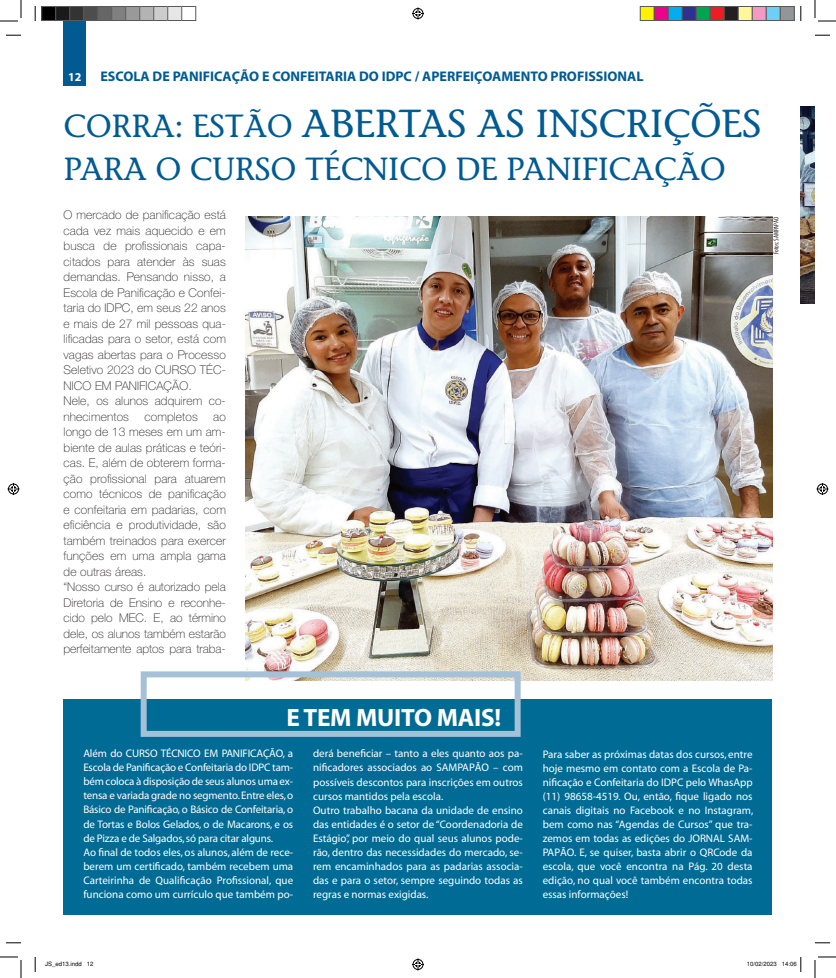
<style>
.page{position:relative;width:836px;height:978px;background:#fff}
.page>*{position:absolute;margin:0;border:0;box-sizing:border-box;transform-origin:0 0}
.t1{font:39px "Stone Informal";letter-spacing:-.01em;color:#015a92}
.t2{font:32px "Stone Informal";letter-spacing:-.01em;color:#015a92}
.t3{font:700 25.2px "Myriad";letter-spacing:-.01em;color:#fff}
.t4{font:700 14px "Myriad";color:#015a92}
.t5{font:100 12px/15.5px "Helvetica Neue";letter-spacing:.01em;color:#231f20}
.t6{font:700 12px "Myriad";color:#fff}
.t7{font:11px/14px "Myriad";color:#fff}
.t8{font:condensed 7px "Myriad";color:#231f20}
.t9{font:6px "Helvetica";color:#000}
.s1{font-size:32px}
</style>
<div class="page">
<img style="left:246px;top:217px;width:526px;height:463px">
<div style="left:64px;top:699px;width:708px;height:215px;background:#006b95"></div>
<div style="left:64px;top:21px;width:22px;height:65px;background:#015a92"></div>
<img style="left:801px;top:106px;width:14px;height:198px">
<div style="left:141px;top:671px;width:379px;height:65px;border:6px solid #a4c1d8"></div>
<svg style="left:6px;top:35px;width:15px;height:1px"></svg>
<svg style="left:815px;top:35px;width:15px;height:1px"></svg>
<svg style="left:6px;top:942px;width:15px;height:1px"></svg>
<svg style="left:815px;top:942px;width:15px;height:1px"></svg>
<svg style="left:35px;top:6px;width:1px;height:15px"></svg>
<svg style="left:35px;top:957px;width:1px;height:14px"></svg>
<svg style="left:800px;top:6px;width:1px;height:15px"></svg>
<svg style="left:0;top:0;width:22px;height:22px"></svg>
<svg style="left:0;top:956px;width:22px;height:21px"></svg>
<svg style="left:814px;top:0;width:22px;height:22px"></svg>
<svg style="left:814px;top:956px;width:22px;height:21px"></svg>
<svg style="left:412px;top:8px;width:12px;height:12px"></svg>
<svg style="left:412px;top:958px;width:12px;height:12px"></svg>
<svg style="left:8px;top:483px;width:12px;height:12px"></svg>
<svg style="left:816px;top:483px;width:12px;height:12px"></svg>
<div style="left:42px;top:6px;width:14px;height:14px;background:#000"></div>
<div style="left:41px;top:6px;width:15px;height:15px;border:1px solid #595959"></div>
<div style="left:56px;top:6px;width:14px;height:14px;background:#1a1a1a"></div>
<div style="left:55px;top:6px;width:15px;height:15px;border:1px solid #595959"></div>
<div style="left:70px;top:6px;width:14px;height:14px;background:#333"></div>
<div style="left:69px;top:6px;width:15px;height:15px;border:1px solid #595959"></div>
<div style="left:84px;top:6px;width:14px;height:14px;background:#4d4d4d"></div>
<div style="left:83px;top:6px;width:15px;height:15px;border:1px solid #595959"></div>
<div style="left:98px;top:6px;width:14px;height:14px;background:#666"></div>
<div style="left:97px;top:6px;width:15px;height:15px;border:1px solid #595959"></div>
<div style="left:112px;top:6px;width:14px;height:14px;background:#808080"></div>
<div style="left:111px;top:6px;width:15px;height:15px;border:1px solid #595959"></div>
<div style="left:126px;top:6px;width:14px;height:14px;background:#999"></div>
<div style="left:125px;top:6px;width:15px;height:15px;border:1px solid #595959"></div>
<div style="left:140px;top:6px;width:14px;height:14px;background:#b3b3b3"></div>
<div style="left:139px;top:6px;width:15px;height:15px;border:1px solid #595959"></div>
<div style="left:154px;top:6px;width:14px;height:14px;background:#ccc"></div>
<div style="left:153px;top:6px;width:15px;height:15px;border:1px solid #595959"></div>
<div style="left:168px;top:6px;width:14px;height:14px;background:#e6e6e6"></div>
<div style="left:167px;top:6px;width:15px;height:15px;border:1px solid #595959"></div>
<div style="left:181px;top:6px;width:15px;height:15px;border:1px solid #595959"></div>
<div style="left:640px;top:6px;width:14px;height:14px;background:#fff101"></div>
<div style="left:640px;top:6px;width:15px;height:15px;border:1px solid #595959"></div>
<div style="left:654px;top:6px;width:14px;height:14px;background:#ed028c"></div>
<div style="left:654px;top:6px;width:15px;height:15px;border:1px solid #595959"></div>
<div style="left:668px;top:6px;width:14px;height:14px;background:#00aeef"></div>
<div style="left:668px;top:6px;width:15px;height:15px;border:1px solid #595959"></div>
<div style="left:682px;top:6px;width:14px;height:14px;background:#2e3092"></div>
<div style="left:682px;top:6px;width:15px;height:15px;border:1px solid #595959"></div>
<div style="left:696px;top:6px;width:14px;height:14px;background:#00a54f"></div>
<div style="left:696px;top:6px;width:15px;height:15px;border:1px solid #595959"></div>
<div style="left:710px;top:6px;width:14px;height:14px;background:#ee1d23"></div>
<div style="left:710px;top:6px;width:15px;height:15px;border:1px solid #595959"></div>
<div style="left:724px;top:6px;width:14px;height:14px;background:#231f20"></div>
<div style="left:724px;top:6px;width:15px;height:15px;border:1px solid #595959"></div>
<div style="left:738px;top:6px;width:14px;height:14px;background:#fff79a"></div>
<div style="left:738px;top:6px;width:15px;height:15px;border:1px solid #595959"></div>
<div style="left:752px;top:6px;width:14px;height:14px;background:#f499c2"></div>
<div style="left:752px;top:6px;width:15px;height:15px;border:1px solid #595959"></div>
<div style="left:766px;top:6px;width:14px;height:14px;background:#6bcff6"></div>
<div style="left:766px;top:6px;width:15px;height:15px;border:1px solid #595959"></div>
<div style="left:780px;top:6px;width:14px;height:14px;background:#939598"></div>
<div style="left:780px;top:6px;width:15px;height:15px;border:1px solid #595959"></div>
<svg style="left:800px;top:957px;width:1px;height:14px"></svg>
<p class="t6" style="left:68px;top:70px;width:15px">12</p>
<p class="t4" style="left:100px;top:69px;width:544px">ESCOLA DE PANIFICAÇÃO E CONFEITARIA DO IDPC / APERFEIÇOAMENTO PROFISSIONAL</p>
<h2 class="t2" style="left:64px;top:106px;width:46px">CORRA</h2>
<h1 class="t1" style="left:175px;top:100px;width:588px"><span class="s1">: ESTÃO</span> ABERTAS AS INSCRIÇÕES</h1>
<h2 class="t2" style="left:64px;top:149px;width:664px">PARA O CURSO TÉCNICO DE PANIFICAÇÃO</h2>
<p class="t5" style="left:64px;top:207px;width:164px">O mercado de panificação está cada vez mais aquecido e em busca de profissionais capa&shy;citados para atender às suas demandas. Pensando nisso, a<br>Escola de Panificação e Confei&shy;taria do IDPC, em seus 22 anos e mais de 27 mil pessoas qua&shy;lificadas para o setor, está com vagas abertas para o Processo<br>Seletivo 2023 do CURSO TÉC-<br>NICO EM PANIFICAÇÃO.<br>Nele, os alunos adquirem co&shy;nhecimentos</p>
<p class="t5" style="left:144px;top:408px;width:55px">completos</p>
<p class="t5" style="left:64px;top:408px;width:164px;text-indent:150px">ao longo de 13 meses em um am&shy;biente de aulas práticas e teóri&shy;cas. E, além de obterem forma&shy;ção profissional para atuarem como técnicos de panificação e confeitaria em padarias, com eficiência e produtividade, são também treinados para exercer funções em uma ampla gama de outras áreas.<br>“Nosso curso é autorizado pela<br>Diretoria de Ensino e reconhe&shy;cido pelo MEC. E, ao término dele, os alunos também estarão perfeitamente aptos para traba-</p>
<p class="t8" style="left:773px;top:254px;width:39px;rotate:-90deg">Fotos: SAMPAPÃO</p>
<h3 class="t3" style="left:286px;top:704px;width:216px">E TEM MUITO MAIS!</h3>
<p class="t7" style="left:83px;top:747px;width:211px">Além do CURSO TÉCNICO EM PANI FICAÇÃO, a Escola de Panificação e Confeitaria do IDPC tam&shy;bém coloca à disposição de seus alunos uma ex&shy;tensa e variada grade no segmento. Entre eles, o Básico de Panificação, o Básico de Confeitaria, o de Tortas e Bolos Gelados, o de Macarons, e os de Pizza e de Salgados, só para citar alguns.<br>Ao final de todos eles, os alunos, além de rece&shy;berem um certificado, também recebem uma Carteirinha de Qualificação Profissional, que funciona como um currículo que também po-</p>
<p class="t7" style="left:313px;top:747px;width:211px">derá beneficiar – tanto a eles quanto aos pa&shy;nificadores associados ao SAMPAPÃO – com possíveis descontos para inscrições em outros cursos mantidos pela escola.<br>Outro trabalho bacana da unidade de ensino das entidades é o setor de “Coordenadoria de Estágio”, por meio do qual seus alunos pode&shy;rão, dentro das necessidades do mercado, se&shy;rem encaminhados para as padarias associa&shy;das e para o setor, sempre seguindo todas as regras e normas exigidas.</p>
<p class="t7" style="left:543px;top:747px;width:212px;text-align:justify">Para saber as próximas datas dos cursos, entre hoje mesmo em contato com a Escola de Pa&shy;nificação e Confeitaria do IDPC pelo WhasApp (11) 98658-4519. Ou, então, fique ligado nos canais digitais no Facebook e no Instagram, bem como nas “Agendas de Cursos” que tra&shy;zemos em todas as edições do JORNAL</p>
<p class="t7" style="left:543px;top:831px;width:211px;text-align:justify;text-indent:185px">SAM-PAPÃO. E, se quiser, basta abrir o QRCode da escola, que você encontra na Pág. 20 desta edição, no qual você também encontra todas essas informações!</p>
<p class="t9" style="left:45px;top:960px;width:50px">JS_ed13.indd 12</p>
<p class="t9" style="left:747px;top:960px;width:52px">10/02/2023 14:06</p>
</div>
